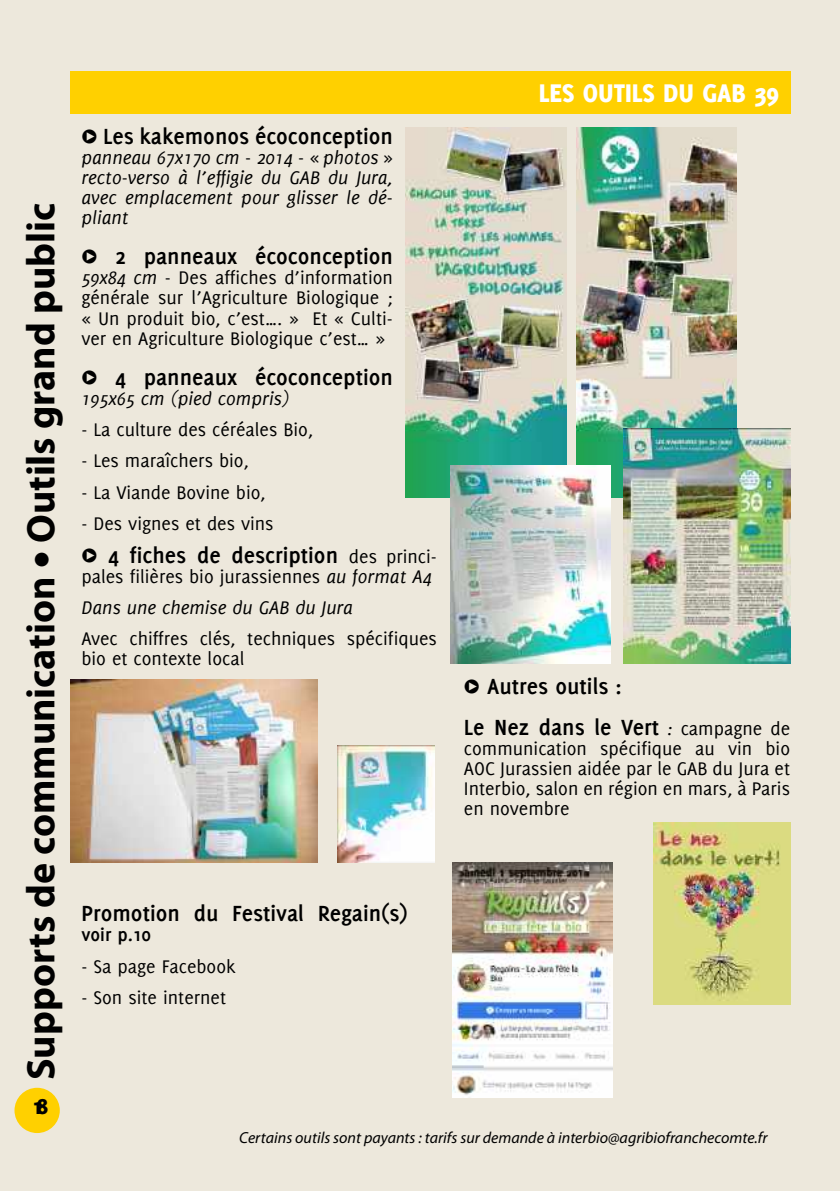
<style>
.page{position:relative;width:840px;height:1191px;background:#fff}
.page>*{position:absolute;margin:0;border:0;box-sizing:border-box;transform-origin:0 0}
.t1{font:700 40px "Myriad Pro";color:#000}
.t2{font:800 28px "Delicious";color:#fff}
.t3{font:700 24px/40.2px "Delicious";color:#000}
.t4{font:800 24px "Delicious";color:#000}
.t5{font:20px/20px "Delicious";color:#000;text-align:justify}
.t6{font:italic 20px/20px "Delicious";color:#000;text-align:justify}
.t7{font:700 20px "Delicious";color:#000}
.t8{font:italic 16px "Myriad Pro";color:#000}
.s1{font-family:"Delicious";font-weight:400;font-style:italic}
.s2{font-weight:400}
.s3{font-style:italic}
.s4{font-weight:400;font-size:20px}
.s5{font-style:normal}
.s6{font-weight:400;font-style:italic;font-size:20px}
</style>
<div class="page">
<div style="left:0;top:0;width:839px;height:1191px;background:#ede8dc"></div>
<div style="left:14px;top:1087px;width:46px;height:46px;background:#ffd000;border-radius:50%"></div>
<div style="left:70px;top:71px;width:720px;height:42px;background:#ffd000"></div>
<img style="left:575px;top:128px;width:161px;height:370px">
<img style="left:405px;top:128px;width:161px;height:370px">
<img style="left:450px;top:466px;width:160px;height:197px">
<img style="left:623px;top:428px;width:167px;height:235px">
<img style="left:337px;top:746px;width:97px;height:116px">
<img style="left:70px;top:680px;width:247px;height:182px">
<img style="left:452px;top:862px;width:160px;height:235px">
<img style="left:653px;top:822px;width:136px;height:182px">
<h1 class="t1" style="left:15px;top:1080px;width:878px;rotate:-90deg">Supports de communication <span class="s1">•</span> Outils grand public</h1>
<p class="t4" style="left:33px;top:1092px;width:17px">18</p>
<p class="t3" style="left:81px;top:116px;width:313px"><span class="s2">Δ</span> Les kakemonos écoconception</p>
<p class="t6" style="left:81px;top:148px;width:313px">panneau 67x170 cm - 2014 - « photos » recto-verso à l’effigie du GAB du Jura, avec emplacement pour glisser le dé&shy;pliant</p>
<p class="t3" style="left:81px;top:236px;width:313px"><span class="s2">Δ</span> 2 panneaux écoconception</p>
<p class="t5" style="left:81px;top:268px;width:313px"><span class="s3">59x84 cm -</span> Des affiches d’information générale sur l’Agriculture Biologique ; « Un produit bio, c’est…. » Et « Culti&shy;ver en Agriculture Biologique c’est… »</p>
<p class="t3" style="left:81px;top:356px;width:313px"><span class="s2">Δ</span> 4 panneaux écoconception</p>
<p class="t6" style="left:81px;top:388px;width:209px">195x65 cm (pied compris)</p>
<p class="t5" style="left:81px;top:419px;width:233px">- La culture des céréales Bio,</p>
<p class="t5" style="left:81px;top:450px;width:169px">- Les maraîchers bio,</p>
<p class="t5" style="left:81px;top:482px;width:186px">- La Viande Bovine bio,</p>
<p class="t5" style="left:81px;top:513px;width:194px">- Des vignes et des vins</p>
<p class="t3" style="left:81px;top:534px;width:357px"><span class="s2">Δ</span> 4 fiches de description <span class="s4">des princi-</span></p>
<p class="t6" style="left:81px;top:560px;width:351px;line-height:31.4px"><span class="s5">pales filières bio jurassiennes</span> au format A4<br>Dans une chemise du GAB du Jura</p>
<p class="t5" style="left:81px;top:628px;width:357px">Avec chiffres clés, techniques spécifiques bio et contexte local</p>
<h2 class="t2" style="left:538px;top:76px;width:242px">LES OUTILS DU GAB 39</h2>
<p class="t3" style="left:463px;top:666px;width:327px"><span class="s2">Δ</span> Autres outils :<br>Le Nez dans le Vert <span class="s6">:</span> <span class="s4">campagne de</span></p>
<p class="t5" style="left:463px;top:737px;width:327px">communication spécifique au vin bio AOC Jurassien aidée par le GAB du Jura et Interbio, salon en région en mars, à Paris en novembre</p>
<p class="t3" style="left:81px;top:893px;width:327px">Promotion du Festival Regain(s)</p>
<p class="t7" style="left:81px;top:923px;width:71px">voir p.10</p>
<p class="t5" style="left:81px;top:955px;width:156px">- Sa page Facebook</p>
<p class="t5" style="left:81px;top:987px;width:146px">- Son site internet</p>
<p class="t8" style="left:239px;top:1128px;width:529px">Certains outils sont payants : tarifs sur demande à interbio@agribiofranchecomte.fr</p>
</div>
